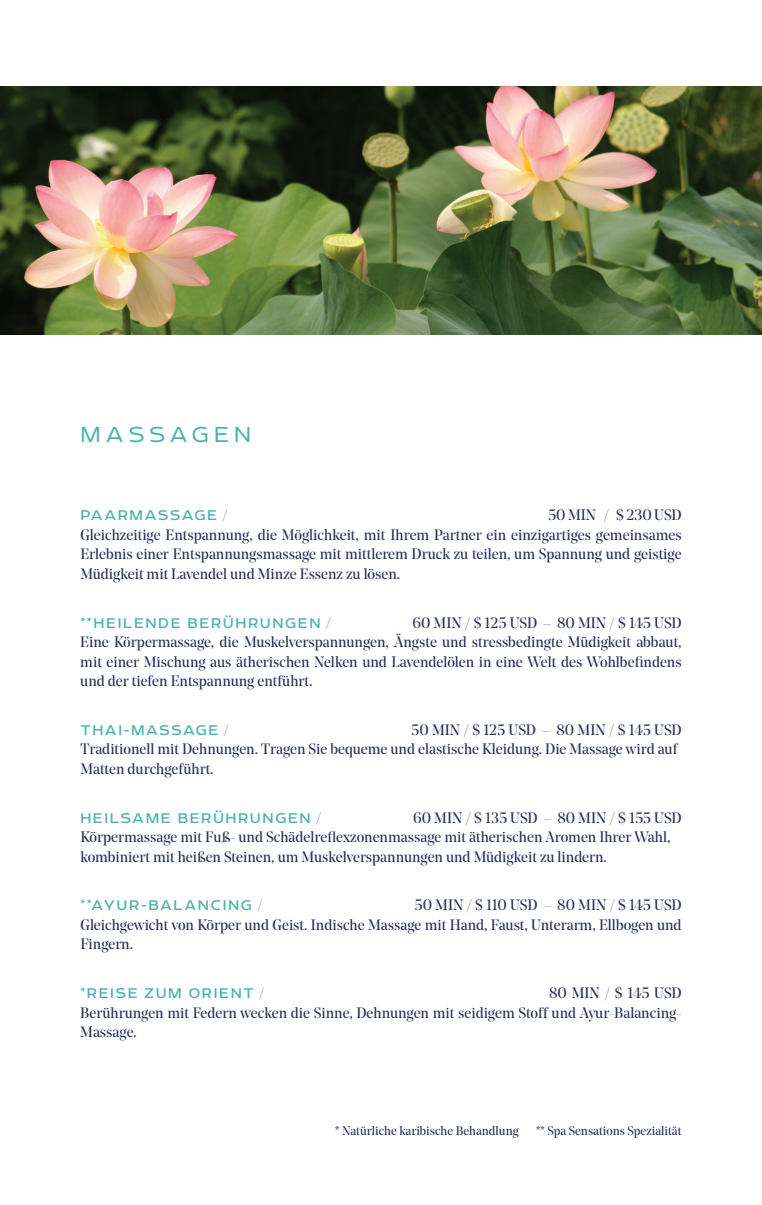
<style>
.page{position:relative;width:762px;height:1205px;background:#fff}
.page>*{position:absolute;margin:0;border:0;box-sizing:border-box;transform-origin:0 0}
.t1{font:300 25px "Echoes Sans";letter-spacing:.21em;color:#4cb3a8}
.t2{font:16.25px "Echoes Sans";letter-spacing:.1em;color:#4cb3a8}
.t3{font:15px/19.5px "Noe Display";color:#262d59;text-align:justify}
.t4{font:12.5px "Noe Display";color:#262d59}
.s1{font-family:"Noe Display";font-size:13.75px;color:#262d59}
</style>
<div class="page">
<img style="left:0;top:87px;width:762px;height:248px">
<h1 class="t1" style="left:80px;top:421px;width:172px">MASSAGEN</h1>
<p class="t3" style="left:80px;top:505px;width:603px;text-indent:468px">50 MIN / $ 230 USD Gleichzeitige Entspannung, die Möglichkeit, mit Ihrem Partner ein einzigartiges gemeinsames Erlebnis einer Entspannungsmassage mit mittlerem Druck zu teilen, um Spannung und geistige Müdigkeit mit Lavendel und Minze Essenz zu lösen.</p>
<p class="t2" style="left:80px;top:614px;width:252px">**HEILENDE BERÜHRUNGEN <span class="s1">/</span></p>
<p class="t2" style="left:80px;top:506px;width:149px">PAARMASSAGE <span class="s1">/</span></p>
<p class="t3" style="left:80px;top:612px;width:603px;text-indent:332px">60 MIN / $ 125 USD – 80 MIN / $ 145 USD Eine Körpermassage, die Muskelverspannungen, Ängste und stressbedingte Müdigkeit abbaut, mit einer Mischung aus ätherischen Nelken und Lavendelölen in eine Welt des Wohlbefindens und der tiefen Entspannung entführt.</p>
<p class="t2" style="left:80px;top:721px;width:150px">THAI-MASSAGE <span class="s1">/</span></p>
<p class="t3" style="left:80px;top:720px;width:603px;text-align:left;text-indent:331px">50 MIN / $ 125 USD – 80 MIN / $ 145 USD<br>Traditionell mit Dehnungen. Tragen Sie bequeme und elastische Kleidung. Die Massage wird auf<br>Matten durchgeführt.</p>
<p class="t2" style="left:80px;top:809px;width:243px">HEILSAME BERÜHRUNGEN <span class="s1">/</span></p>
<p class="t3" style="left:80px;top:807px;width:603px;text-align:left;text-indent:333px">60 MIN / $ 135 USD – 80 MIN / $ 155 USD<br>Körpermassage mit Fuß- und Schädelreflexzonenmassage mit ätherischen Aromen Ihrer Wahl, kombiniert mit heißen Steinen, um Muskelverspannungen und Müdigkeit zu lindern.</p>
<p class="t2" style="left:80px;top:896px;width:184px">**AYUR-BALANCING <span class="s1">/</span></p>
<p class="t3" style="left:80px;top:895px;width:603px;text-indent:334px">50 MIN / $ 110 USD – 80 MIN / $ 145 USD Gleichgewicht von Körper und Geist. Indische Massage mit Hand, Faust, Unterarm, Ellbogen und Fingern.</p>
<p class="t2" style="left:80px;top:984px;width:186px">*REISE ZUM ORIENT <span class="s1">/</span></p>
<p class="t3" style="left:80px;top:983px;width:603px;text-indent:469px">80 MIN / $ 145 USD Berührungen mit Federn wecken die Sinne, Dehnungen mit seidigem Stoff und Ayur-Balancing-Massage.</p>
<p class="t4" style="left:335px;top:1122px;width:185px">* Natürliche karibische Behandlung</p>
<p class="t4" style="left:536px;top:1122px;width:147px">** Spa Sensations Spezialität</p>
</div>
